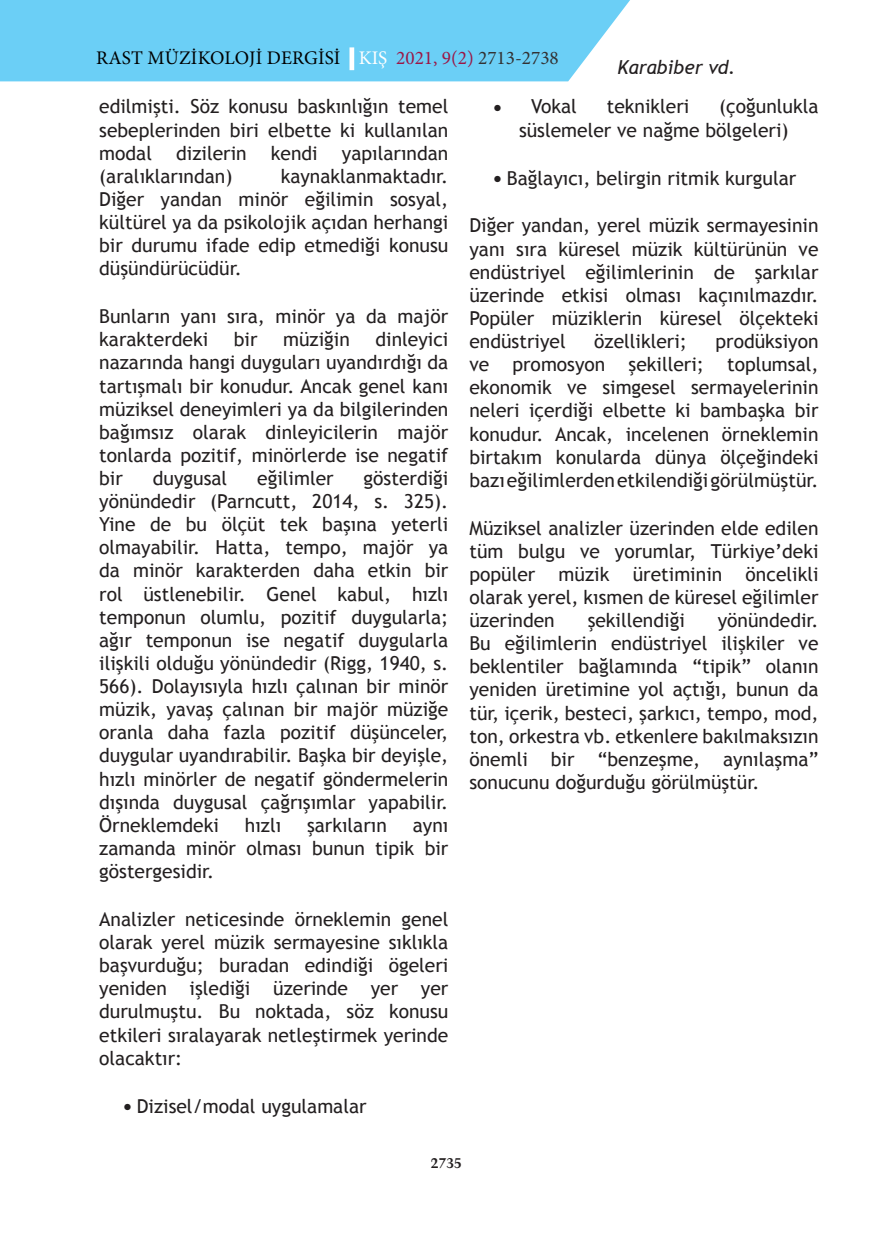
<style>
.page{position:relative;width:893px;height:1241px;background:#fff}
.page>*{position:absolute;margin:0;border:0;box-sizing:border-box;transform-origin:0 0}
.t1{font:19.25px/23.1px "Trebuchet MS";color:#231f20;text-align:justify}
.t2{font:19.25px "Minion Pro";color:#000}
.t3{font:italic 19.25px "Trebuchet MS";color:#231f20}
.t4{font:700 14px "Trump Mediaeval";color:#231f20}
.s1{color:#fff}
.s2{color:#9b1746}
.s3{color:#333233}
</style>
<div class="page">
<div style="left:0;top:0;width:630px;height:81px;background:#6bcff6"></div>
<div style="left:349px;top:47px;width:5px;height:23px;border:4px solid #fff"></div>
<p class="t2" style="left:96px;top:45px;width:464px">Rast MÜZİKOLOJİ DERGİSİ <span class="s1">| KIŞ</span> <span class="s2">2021, 9(2)</span> <span class="s3">2713-2738</span></p>
<p class="t3" style="left:618px;top:56px;width:120px">Karabiber vd.</p>
<p class="t1" style="left:99px;top:95px;width:351px">edilmişti. Söz konusu baskınlığın temel sebeplerinden biri elbette ki kullanılan modal</p>
<p class="t1" style="left:176px;top:142px;width:72px">dizilerin</p>
<p class="t1" style="left:271px;top:142px;width:48px">kendi</p>
<p class="t1" style="left:342px;top:142px;width:108px">yapılarından</p>
<p class="t1" style="left:99px;top:165px;width:135px">(aralıklarından)</p>
<p class="t1" style="left:99px;top:165px;width:351px;text-indent:181px">kaynaklanmaktadır.<br>Diğer yandan minör eğilimin sosyal, kültürel ya da psikolojik açıdan herhangi bir durumu ifade edip etmediği konusu düşündürücüdür.</p>
<p class="t1" style="left:99px;top:305px;width:351px">Bunların yanı sıra, minör ya da majör karakterdeki</p>
<p class="t1" style="left:234px;top:328px;width:25px">bir</p>
<p class="t1" style="left:283px;top:328px;width:68px">müziğin</p>
<p class="t1" style="left:99px;top:328px;width:351px;text-indent:276px">dinleyici nazarında hangi duyguları uyandırdığı da tartışmalı bir konudur. Ancak genel kanı müziksel deneyimleri ya da bilgilerinden bağımsız olarak dinleyicilerin majör tonlarda pozitif, minörlerde ise negatif bir</p>
<p class="t1" style="left:99px;top:467px;width:351px;text-indent:264px">gösterdiği yönündedir (Parncutt, 2014, s. 325).<br>Yine de bu ölçüt tek başına yeterli olmayabilir. Hatta, tempo, majör ya da minör karakterden daha etkin bir rol üstlenebilir. Genel kabul, hızlı temponun olumlu, pozitif duygularla; ağır temponun ise negatif duygularla ilişkili olduğu yönündedir (Rigg, 1940, s.<br>566). Dolayısıyla hızlı çalınan bir minör müzik, yavaş çalınan bir majör müziğe oranla daha fazla pozitif düşünceler, duygular uyandırabilir. Başka bir deyişle, hızlı minörler de negatif göndermelerin dışında duygusal çağrışımlar yapabilir.<br>Örneklemdeki</p>
<p class="t1" style="left:153px;top:467px;width:76px">duygusal</p>
<p class="t1" style="left:257px;top:467px;width:78px">eğilimler</p>
<p class="t1" style="left:245px;top:813px;width:38px">hızlı</p>
<p class="t1" style="left:307px;top:813px;width:81px">şarkıların</p>
<p class="t1" style="left:99px;top:813px;width:351px;text-indent:314px">aynı zamanda minör olması bunun tipik bir göstergesidir.</p>
<p class="t1" style="left:99px;top:907px;width:351px">Analizler neticesinde örneklemin genel olarak yerel müzik sermayesine sıklıkla başvurduğu; buradan edindiği ögeleri yeniden işlediği üzerinde yer yer durulmuştu. Bu noktada, söz konusu etkileri sıralayarak netleştirmek yerinde olacaktır:</p>
<p class="t1" style="left:124px;top:1094px;width:244px">● Dizisel/modal uygulamalar</p>
<p class="t1" style="left:519px;top:95px;width:301px;text-indent:200px">(çoğunlukla süslemeler ve nağme bölgeleri)</p>
<p class="t1" style="left:494px;top:166px;width:304px">● Bağlayıcı, belirgin ritmik kurgular</p>
<p class="t1" style="left:469px;top:214px;width:351px">Diğer yandan, yerel müzik sermayesinin yanı sıra küresel müzik kültürünün ve endüstriyel eğilimlerinin de şarkılar üzerinde etkisi olması kaçınılmazdır.<br>Popüler müziklerin küresel ölçekteki endüstriyel</p>
<p class="t1" style="left:494px;top:95px;width:84px">● Vokal</p>
<p class="t1" style="left:607px;top:95px;width:84px">teknikleri</p>
<p class="t1" style="left:469px;top:330px;width:351px;text-indent:246px">prodüksiyon ve promosyon şekilleri; toplumsal, ekonomik ve simgesel sermayelerinin neleri içerdiği elbette ki bambaşka bir konudur. Ancak, incelenen örneklemin birtakım konularda dünya ölçeğindeki bazı eğilimlerden etkilendiği görülmüştür.</p>
<p class="t1" style="left:469px;top:516px;width:351px">Müziksel analizler üzerinden elde edilen tüm bulgu ve yorumlar, Türkiye’deki popüler müzik üretiminin öncelikli olarak yerel, kısmen de küresel eğilimler üzerinden</p>
<p class="t1" style="left:594px;top:330px;width:94px">özellikleri;</p>
<p class="t1" style="left:588px;top:609px;width:99px">şekillendiği</p>
<p class="t1" style="left:469px;top:609px;width:351px;text-indent:248px">yönündedir.<br>Bu eğilimlerin endüstriyel ilişkiler ve beklentiler bağlamında “tipik” olanın yeniden üretimine yol açtığı, bunun da tür, içerik, besteci, şarkıcı, tempo, mod, ton, orkestra vb. etkenlere bakılmaksızın önemli bir “benzeşme, aynılaşma” sonucunu doğurduğu görülmüştür.</p>
<p class="t4" style="left:431px;top:1153px;width:33px">2735</p>
</div>
